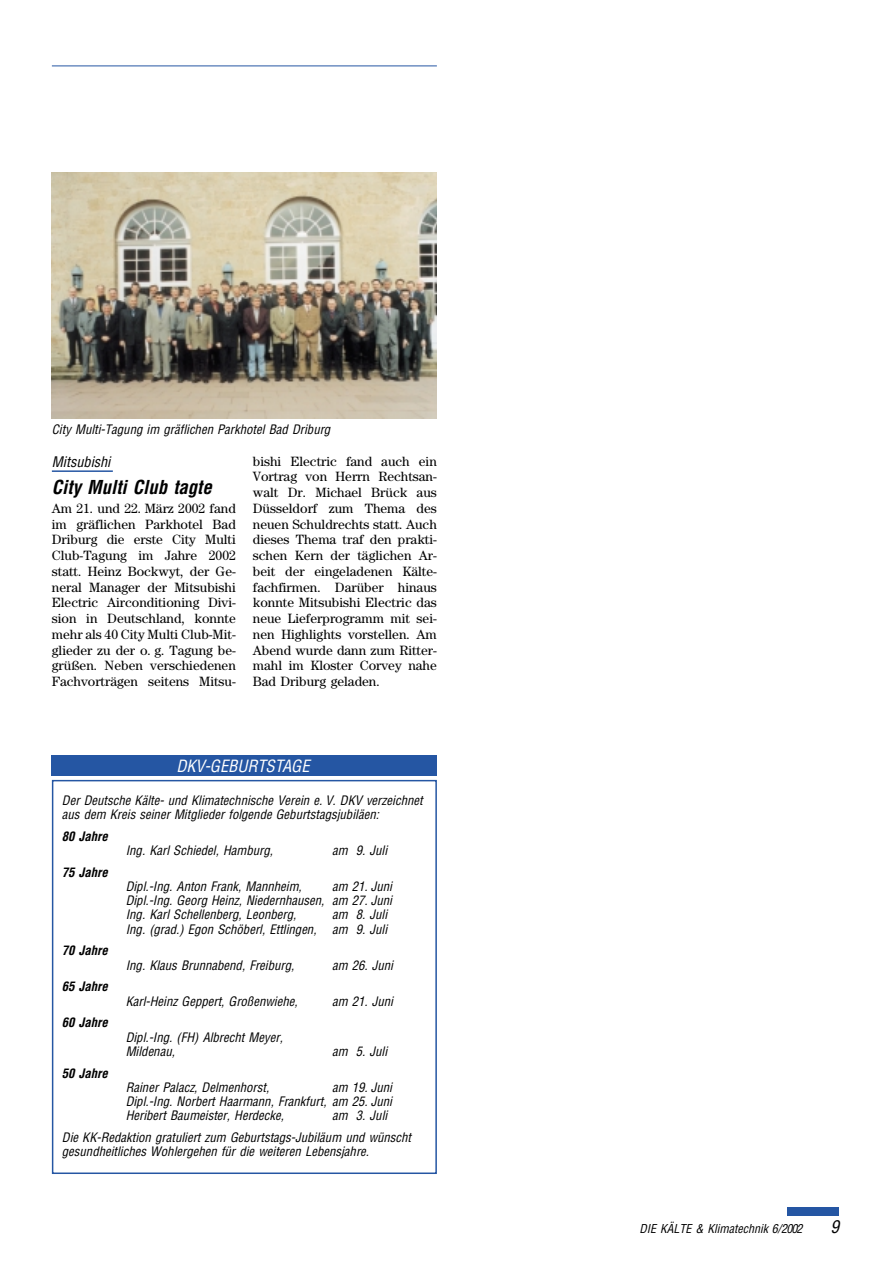
<style>
.page{position:relative;width:893px;height:1263px;background:#fff}
.page>*{position:absolute;margin:0;border:0;box-sizing:border-box;transform-origin:0 0}
.t1{font:italic 700 condensed 18.75px "Helvetica";color:#000}
.t2{font:italic condensed 17.25px "Helvetica";color:#000}
.t3{font:italic condensed 16.5px "Helvetica";color:#fff}
.t4{font:italic condensed 14.25px "Helvetica";color:#000}
.t5{font:13.5px/15.8px "Century";color:#000;text-align:justify}
.t6{font:italic condensed 12.75px/14.2px "Helvetica";color:#000}
.t7{font:italic 700 condensed 12.75px "Helvetica";color:#000}
.t8{font:italic condensed 12px "Helvetica";color:#000}
</style>
<div class="page">
<hr style="left:52px;top:470px;width:61px;height:2px;background:#2556a3">
<div style="left:787px;top:1208px;width:51px;height:8px;background:#2556a3"></div>
<hr style="left:52px;top:66px;width:385px;height:1px;background:#2556a3">
<div style="left:52px;top:780px;width:385px;height:394px;border:2px solid #2556a3"></div>
<div style="left:52px;top:756px;width:385px;height:20px;background:#2556a3"></div>
<img style="left:52px;top:173px;width:385px;height:245px">
<p class="t6" style="left:52px;top:423px;width:280px">City Multi-Tagung im gräflichen Parkhotel Bad Driburg</p>
<p class="t4" style="left:52px;top:456px;width:60px">Mitsubishi</p>
<h1 class="t1" style="left:52px;top:480px;width:161px">City Multi Club tagte</h1>
<p class="t5" style="left:52px;top:502px;width:185px">Am 21. und 22. März 2002 fand im gräflichen Parkhotel Bad Driburg die erste City Multi Club-Tagung im Jahre 2002 statt. Heinz Bockwyt, der Ge&shy;neral Manager der Mitsubishi Electric Airconditioning Divi&shy;sion in Deutschland, konnte mehr als 40 City Multi Club-Mit&shy;glieder zu der o. g. Tagung be&shy;grüßen. Neben verschiedenen Fachvorträgen seitens Mitsu-</p>
<p class="t5" style="left:253px;top:454px;width:185px">bishi Electric fand auch ein Vortrag von Herrn Rechtsan&shy;walt Dr. Michael Brück aus Düsseldorf zum Thema des neuen Schuldrechts statt. Auch dieses Thema traf den prakti&shy;schen Kern der täglichen Ar&shy;beit der eingeladenen Kälte&shy;fachfirmen. Darüber hinaus konnte Mitsubishi Electric das neue Lieferprogramm mit sei&shy;nen Highlights vorstellen. Am Abend wurde dann zum Ritter&shy;mahl im Kloster Corvey nahe Bad Driburg geladen.</p>
<p class="t3" style="left:176px;top:759px;width:135px">DKV-GEBURTSTAGE</p>
<p class="t6" style="left:62px;top:794px;width:362px">Der Deutsche Kälte- und Klimatechnische Verein e. V. DKV verzeichnet aus dem Kreis seiner Mitglieder folgende Geburtstagsjubiläen:</p>
<p class="t7" style="left:62px;top:831px;width:47px">80 Jahre</p>
<p class="t6" style="left:126px;top:844px;width:149px">Ing. Karl Schiedel, Hamburg,</p>
<p class="t6" style="left:332px;top:844px;width:57px">am 9. Juli</p>
<p class="t7" style="left:62px;top:867px;width:47px">75 Jahre</p>
<p class="t6" style="left:126px;top:880px;width:177px">Dipl.-Ing. Anton Frank, Mannheim,</p>
<p class="t6" style="left:126px;top:880px;width:268px;text-align:justify;text-indent:206px">am 21. Juni Dipl.-Ing. Georg Heinz, Niedernhausen, am 27. Juni Ing. Karl Schellenberg, Leonberg,</p>
<p class="t6" style="left:126px;top:909px;width:263px;text-align:right">am 8. Juli<br>Ing. (grad.) Egon Schöberl, Ettlingen, am 9. Juli</p>
<p class="t7" style="left:62px;top:946px;width:47px">70 Jahre</p>
<p class="t7" style="left:62px;top:982px;width:47px">65 Jahre</p>
<p class="t7" style="left:62px;top:1018px;width:47px">60 Jahre</p>
<p class="t7" style="left:62px;top:1068px;width:47px">50 Jahre</p>
<p class="t6" style="left:126px;top:959px;width:170px">Ing. Klaus Brunnabend, Freiburg,</p>
<p class="t6" style="left:332px;top:959px;width:63px">am 26. Juni</p>
<p class="t6" style="left:126px;top:995px;width:173px">Karl-Heinz Geppert, Großenwiehe,</p>
<p class="t6" style="left:332px;top:995px;width:63px">am 21. Juni</p>
<p class="t6" style="left:126px;top:1031px;width:159px">Dipl.-Ing. (FH) Albrecht Meyer,<br>Mildenau,</p>
<p class="t6" style="left:332px;top:1045px;width:57px">am 5. Juli</p>
<p class="t6" style="left:126px;top:1081px;width:268px;text-align:justify;text-indent:206px">am 19. Juni Dipl.-Ing. Norbert Haarmann, Frankfurt, am 25. Juni Heribert Baumeister, Herdecke,</p>
<p class="t6" style="left:126px;top:1081px;width:145px">Rainer Palacz, Delmenhorst,</p>
<p class="t6" style="left:62px;top:1106px;width:351px;line-height:21.8px;text-indent:270px">am 3. Juli<br>Die KK-Redaktion gratuliert zum Geburtstags-Jubiläum und wünscht</p>
<p class="t6" style="left:62px;top:1146px;width:309px">gesundheitliches Wohlergehen für die weiteren Lebensjahre.</p>
<p class="t8" style="left:639px;top:1224px;width:164px">DIE KÄLTE &amp; Klimatechnik 6/2002</p>
<h2 class="t2" style="left:830px;top:1220px;width:10px">9</h2>
</div>
